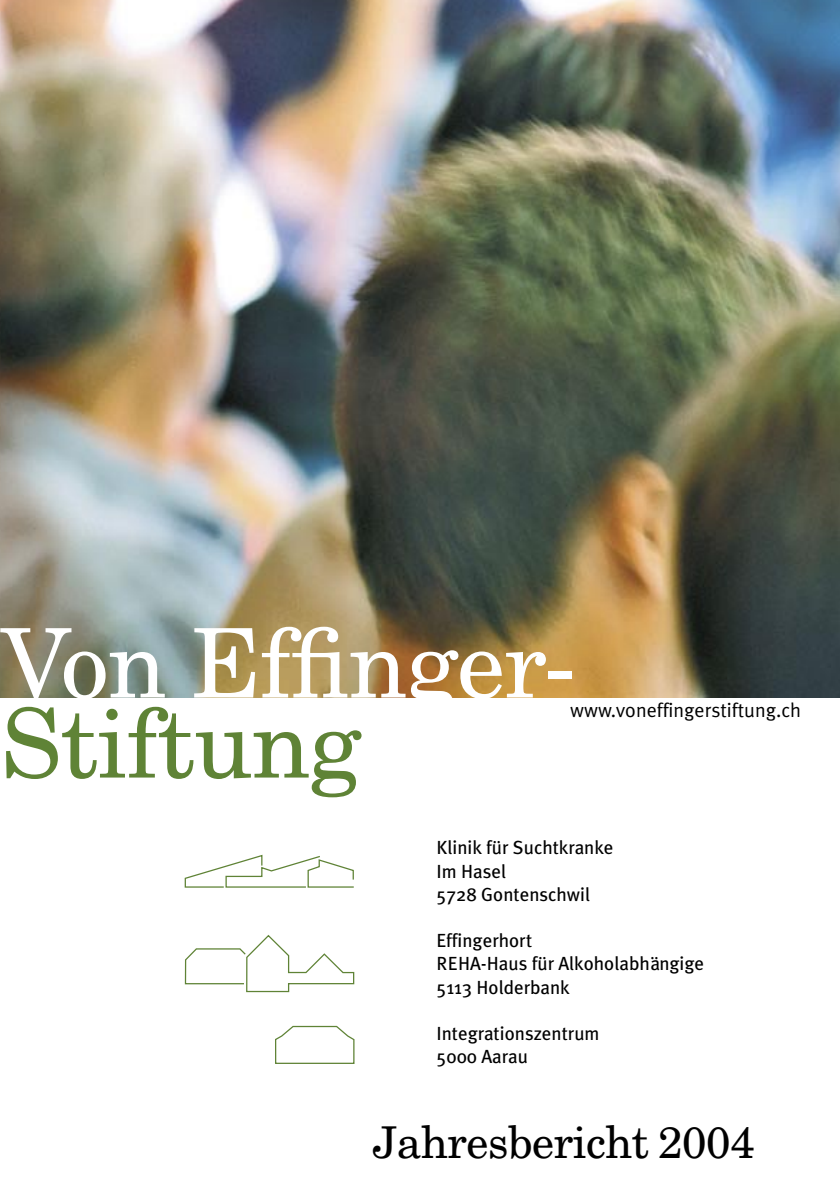
<style>
.page{position:relative;width:840px;height:1191px;background:#fff}
.page>*{position:absolute;margin:0;border:0;box-sizing:border-box;transform-origin:0 0}
.t1{font:96px "New Century Schlbk";letter-spacing:-.01em;color:#fff}
.t2{font:96px "New Century Schlbk";letter-spacing:-.01em;color:#5f8336}
.t3{font:44px "New Century Schlbk";letter-spacing:-.01em;color:#000}
.t4{font:20px "Meta Plus Normal";color:#000}
.t5{font:19px/23.2px "Meta Plus";color:#000}
</style>
<div class="page">
<img style="left:0;top:0;width:839px;height:697px">
<svg style="left:184px;top:854px;width:170px;height:34px"></svg>
<svg style="left:184px;top:934px;width:170px;height:58px"></svg>
<svg style="left:275px;top:1025px;width:79px;height:39px"></svg>
<h1 class="t1" style="left:1px;top:604px;width:576px">Von Effinger-</h1>
<p class="t4" style="left:570px;top:698px;width:232px">www.voneffingerstiftung.ch</p>
<h1 class="t2" style="left:1px;top:684px;width:361px">Stiftung</h1>
<p class="t5" style="left:436px;top:836px;width:178px">Klinik für Suchtkranke<br>Im Hasel<br>5728 Gontenschwil</p>
<p class="t5" style="left:436px;top:928px;width:269px">Effingerhort<br>REHA-Haus für Alkoholabhängige<br>5113 Holderbank</p>
<p class="t5" style="left:436px;top:1021px;width:164px">Integrationszentrum<br>5000 Aarau</p>
<h2 class="t3" style="left:372px;top:1115px;width:383px">Jahresbericht 2004</h2>
</div>
